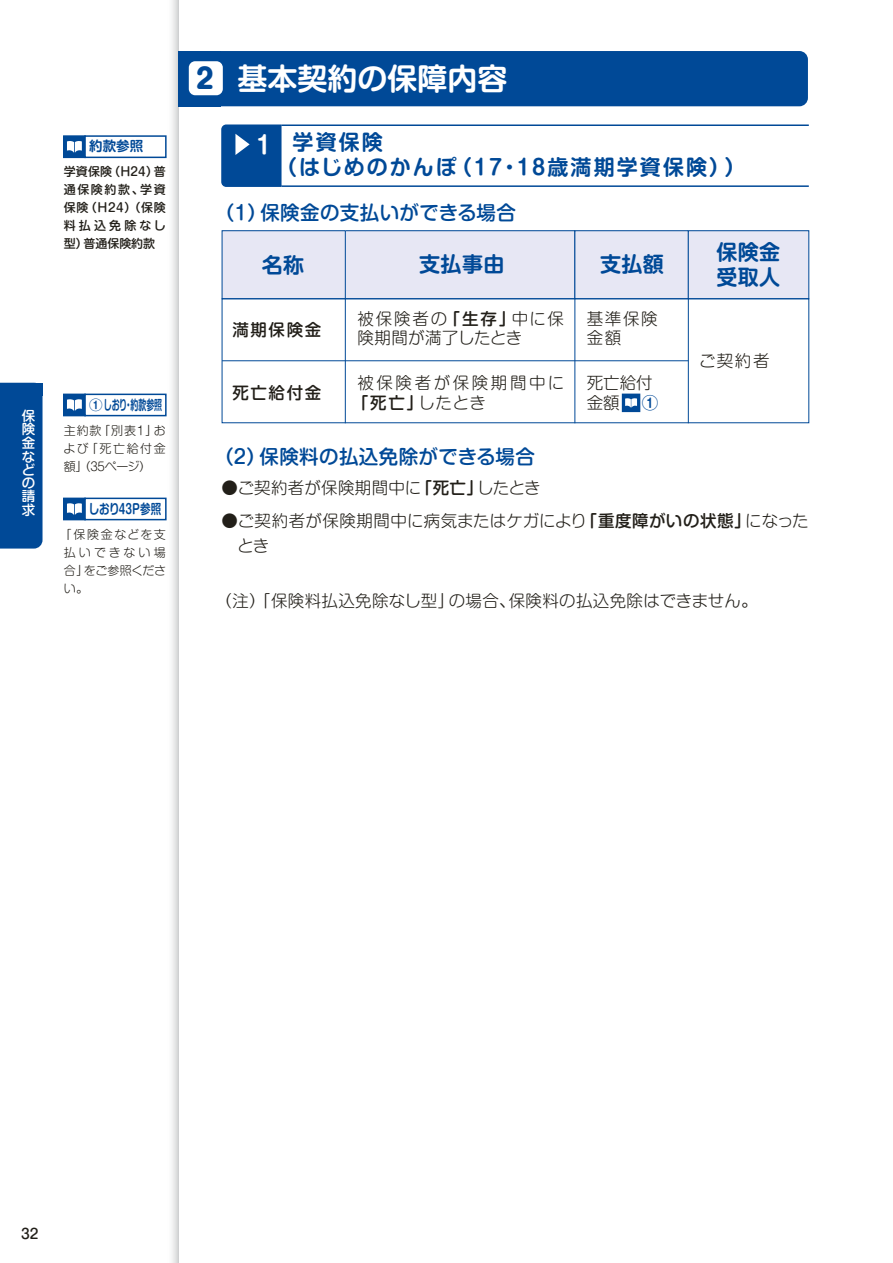
<style>
.page{position:relative;width:893px;height:1263px;background:#fff}
.page>*{position:absolute;margin:0;border:0;box-sizing:border-box;transform-origin:0 0}
.t1{font:30px "Shin M Go Pro De Bold 90 pv RKSJ H";color:#fff}
.t2{font:24px "Shin M Go Pro De Bold 90 pv RKSJ H";color:#fff}
.t3{font:21px/25.2px "Shin M Go Pro De Bold 90 pv RKSJ H";letter-spacing:.095em;color:#004997}
.t4{font:19.5px "Shin M Go Pro Medium 90 pv RKSJ H";letter-spacing:.02em;color:#004997}
.t5{font:16.5px/19.8px "Shin M Go Pro Light 90 pv RKSJ H";letter-spacing:.02em;color:#221f19}
.t6{font:16.5px "Shin M Go Pro Medium 90 pv RKSJ H";letter-spacing:.1em;color:#221f19}
.t7{font:16.5px "Shin M Go Pro Light 90 pv RKSJ H";letter-spacing:.16em;color:#221f19}
.t8{font:13.8px "Shin M Go Pro Medium 90 pv RKSJ H";color:#221f19}
.t9{font:13.5px "Shin M Go Pro De Bold 90 pv RKSJ H";color:#004997}
.t10{font:13.5px "Shin M Go Pro De Bold 90 pv RKSJ H";color:#004997;scale:.78 1}
.t11{font:13.5px/13.5px "Shin M Go Pro Medium 90 pv RKSJ V";color:#fff;text-align:justify}
.t12{font:12px/18px "Shin M Go Pro Light 90 pv RKSJ H";letter-spacing:.08em;color:#221f19;text-align:justify}
.t13{font:12px/18px "Shin M Go Pro Medium 90 pv RKSJ H";letter-spacing:.055em;color:#221f19;text-align:justify}
.s1{font-family:"Shin M Go Pro Heavy 90 pv RKSJ H";font-size:27.15px;color:#004997}
.s2{font-family:"Shin M Go Pro Medium 90 pv RKSJ H"}
.s3{font-family:"Shin M Go Pro Light 90 pv RKSJ H"}
.s4{font-family:"Shin M Go Pro De Bold 90 pv RKSJ H";color:#004997}
</style>
<div class="page">
<svg style="left:166px;top:0;width:13px;height:1263px"></svg>
<div style="left:345px;top:231px;width:230px;height:68px;background:#e7e7f4"></div>
<div style="left:345px;top:230px;width:230px;height:69px;border:1px solid #004997"></div>
<div style="left:222px;top:231px;width:123px;height:68px;background:#e7e7f4"></div>
<div style="left:222px;top:230px;width:124px;height:69px;border:1px solid #004997"></div>
<div style="left:575px;top:231px;width:113px;height:68px;background:#e7e7f4"></div>
<div style="left:575px;top:230px;width:113px;height:69px;border:1px solid #004997"></div>
<div style="left:688px;top:231px;width:121px;height:68px;background:#e7e7f4"></div>
<div style="left:688px;top:230px;width:121px;height:69px;border:1px solid #004997"></div>
<hr style="left:282px;top:124px;width:527px;height:2px;background:#004997">
<hr style="left:282px;top:185px;width:527px;height:2px;background:#004997">
<svg style="left:221px;top:124px;width:62px;height:63px;background:#13569e"></svg>
<hr style="left:345px;top:299px;width:1px;height:124px;background:#004997">
<hr style="left:575px;top:299px;width:1px;height:124px;background:#004997">
<hr style="left:688px;top:299px;width:1px;height:124px;background:#004997">
<hr style="left:222px;top:360px;width:466px;height:1px;background:#004997">
<div style="left:64px;top:498px;width:21px;height:22px;background:#004997"></div>
<div style="left:63px;top:498px;width:23px;height:22px;border:2px solid #004997"></div>
<div style="left:84px;top:498px;width:83px;height:22px;border:2px solid #004997"></div>
<svg style="left:67px;top:503px;width:15px;height:12px"></svg>
<div style="left:64px;top:394px;width:21px;height:22px;background:#004997"></div>
<div style="left:63px;top:394px;width:23px;height:22px;border:2px solid #004997"></div>
<div style="left:84px;top:394px;width:83px;height:22px;border:2px solid #004997"></div>
<svg style="left:67px;top:399px;width:15px;height:12px"></svg>
<div style="left:623px;top:394px;width:17px;height:17px;background:#004997"></div>
<div style="left:622px;top:394px;width:18px;height:18px;border:2px solid #004997"></div>
<svg style="left:625px;top:398px;width:12px;height:9px"></svg>
<div style="left:64px;top:136px;width:21px;height:21px;background:#004997"></div>
<div style="left:63px;top:135px;width:23px;height:23px;border:2px solid #004997"></div>
<div style="left:84px;top:135px;width:83px;height:23px;border:2px solid #004997"></div>
<svg style="left:67px;top:141px;width:15px;height:11px"></svg>
<div style="left:179px;top:51px;width:629px;height:55px;background:#004997;border-radius:9px"></div>
<div style="left:179px;top:51px;width:42px;height:55px;background:#004997"></div>
<div style="left:189px;top:61px;width:34px;height:34px;background:#fff;border-radius:6px"></div>
<div style="left:0;top:383px;width:43px;height:166px;background:#004997"></div>
<div style="left:30px;top:383px;width:13px;height:12px;background:#004997"></div>
<p class="t9" style="left:89px;top:141px;width:55px">約款参照</p>
<p class="t13" style="left:64px;top:165px;width:104px">学資保険（Ｈ24）普通保険約款、学資保険（Ｈ24）（保険料払込免除なし型）普通保険約款</p>
<p class="t11" style="left:22px;top:411px;width:15px">保険金などの請求</p>
<p class="t9" style="left:89px;top:399px;width:74px">①しおり・約款参照</p>
<p class="t12" style="left:64px;top:423px;width:104px">主約款「別表１」および「死亡給付金額」（35ページ）</p>
<p class="t10" style="left:89px;top:503px;width:94px">しおり43P参照</p>
<p class="t12" style="left:64px;top:527px;width:104px;text-indent:-4px">「保険金などを支払いできない場合」をご参照ください。</p>
<h1 class="t1" style="left:196px;top:68px;width:313px"><span class="s1">2</span> 基本契約の保障内容</h1>
<h2 class="t2" style="left:256px;top:136px;width:17px">1</h2>
<p class="t3" style="left:276px;top:132px;width:471px;text-indent:17px">学資保険<br>（はじめのかんぽ（17・18歳満期学資保険））</p>
<p class="t4" style="left:215px;top:205px;width:302px">（1）保険金の支払いができる場合</p>
<p class="t3" style="left:262px;top:255px;width:44px">名称</p>
<p class="t3" style="left:419px;top:254px;width:87px">支払事由</p>
<p class="t3" style="left:600px;top:254px;width:65px">支払額</p>
<p class="t5" style="left:357px;top:311px;width:208px">被保険者の<span class="s2">「生存」</span>中に保険期間が満了したとき</p>
<p class="t7" style="left:357px;top:377px;width:208px">被保険者が保険期間中に</p>
<p class="t6" style="left:352px;top:397px;width:136px">「死亡」<span class="s3">したとき</span></p>
<p class="t5" style="left:587px;top:311px;width:72px">基準保険金額</p>
<p class="t6" style="left:232px;top:323px;width:91px">満期保険金</p>
<p class="t6" style="left:232px;top:386px;width:91px">死亡給付金</p>
<p class="t5" style="left:587px;top:375px;width:73px">死亡給付金額　 <span class="s4">①</span></p>
<p class="t3" style="left:716px;top:242px;width:65px">保険金受取人</p>
<p class="t5" style="left:699px;top:353px;width:72px">ご契約者</p>
<p class="t4" style="left:214px;top:450px;width:322px">（2）保険料の払込免除ができる場合</p>
<p class="t5" style="left:222px;top:480px;width:321px">●ご契約者が保険期間中に<span class="s2">「死亡」</span>したとき</p>
<p class="t5" style="left:237px;top:510px;width:573px;line-height:25.5px;text-indent:-16px">●ご契約者が保険期間中に病気またはケガにより<span class="s2">「重度障がいの状態」</span>になったとき</p>
<p class="t5" style="left:215px;top:593px;width:544px">（注）「保険料払込免除なし型」の場合、保険料の払込免除はできません。</p>
<p class="t8" style="left:21px;top:1228px;width:19px">32</p>
</div>
